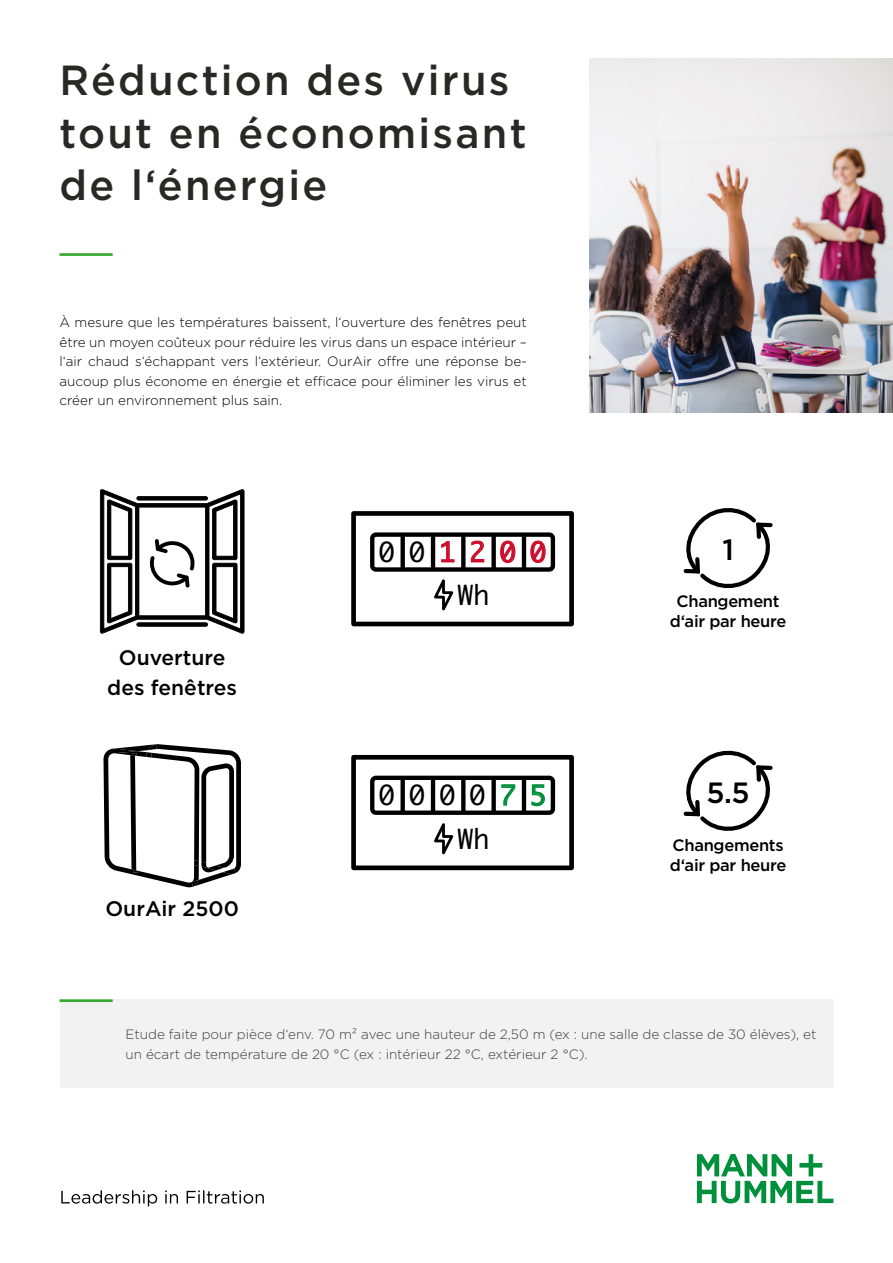
<style>
.page{position:relative;width:893px;height:1263px;background:#fff}
.page>*{position:absolute;margin:0;border:0;box-sizing:border-box;transform-origin:0 0}
.t1{font:500 42px/52.5px "Gotham";letter-spacing:.055em;color:#282827}
.t2{font:500 29.25px "Gotham";color:#000}
.t3{font:26.4px/43.3px "Monaco";letter-spacing:.54em;color:#000}
.t4{font:500 21px/30px "Gotham";color:#000;text-align:center}
.t5{font:500 16.5px/19.5px "Gotham";letter-spacing:-.02em;color:#000;text-align:center}
.t6{font:300 13.5px/19.5px "Gotham";color:#000;text-align:justify}
.t7{font:300 13.5px/19.5px "Gotham";color:#3c3c3b}
.s1{color:#ce0e2d}
.s2{color:#008f3a}
</style>
<div class="page">
<img style="left:590px;top:59px;width:303px;height:353px">
<hr style="left:60px;top:253px;width:53px;height:3px;background:#3aaa35">
<svg style="left:100px;top:489px;width:144px;height:145px"></svg>
<svg style="left:103px;top:744px;width:138px;height:143px"></svg>
<div style="left:351px;top:511px;width:223px;height:115px;border:5px solid #000"></div>
<div style="left:370px;top:532px;width:185px;height:40px;border:4px solid #000;border-radius:4px"></div>
<div style="left:400px;top:535px;width:5px;height:34px;background:#000"></div>
<hr style="left:431px;top:535px;width:4px;height:34px;background:#000">
<svg style="left:461px;top:535px;width:4px;height:34px"></svg>
<div style="left:491px;top:535px;width:5px;height:34px;background:#000"></div>
<hr style="left:522px;top:535px;width:4px;height:34px;background:#000">
<svg style="left:441px;top:541px;width:14px;height:22px"></svg>
<svg style="left:470px;top:540px;width:15px;height:23px"></svg>
<svg style="left:500px;top:540px;width:16px;height:23px"></svg>
<svg style="left:530px;top:540px;width:16px;height:23px"></svg>
<svg style="left:431px;top:569px;width:25px;height:42px"></svg>
<div style="left:370px;top:776px;width:185px;height:39px;border:4px solid #000;border-radius:4px"></div>
<div style="left:400px;top:778px;width:5px;height:35px;background:#000"></div>
<hr style="left:431px;top:778px;width:4px;height:35px;background:#000">
<svg style="left:461px;top:778px;width:4px;height:35px"></svg>
<div style="left:491px;top:778px;width:5px;height:35px;background:#000"></div>
<hr style="left:522px;top:778px;width:4px;height:35px;background:#000">
<svg style="left:501px;top:784px;width:15px;height:22px"></svg>
<svg style="left:531px;top:784px;width:14px;height:23px"></svg>
<div style="left:351px;top:755px;width:223px;height:115px;border:5px solid #000"></div>
<svg style="left:431px;top:812px;width:25px;height:43px"></svg>
<div style="left:60px;top:999px;width:773px;height:89px;background:#f2f2f2"></div>
<hr style="left:60px;top:999px;width:53px;height:3px;background:#3aaa35">
<svg style="left:61px;top:1190px;width:203px;height:16px"></svg>
<svg style="left:697px;top:1154px;width:136px;height:49px"></svg>
<svg style="left:683px;top:508px;width:90px;height:81px"></svg>
<svg style="left:683px;top:750px;width:90px;height:81px"></svg>
<h1 class="t1" style="left:60px;top:54px;width:469px">Réduction des virus tout en économisant de l‘énergie</h1>
<p class="t6" style="left:60px;top:312px;width:469px">À mesure que les températures baissent, l‘ouverture des fenêtres peut être un moyen coûteux pour réduire les virus dans un espace intérieur – l‘air chaud s‘échappant vers l‘extérieur. OurAir offre une réponse be&shy;aucoup plus économe en énergie et efficace pour éliminer les virus et créer un environnement plus sain.</p>
<h3 class="t4" style="left:107px;top:642px;width:131px">Ouverture des fenêtres</h3>
<h3 class="t4" style="left:105px;top:893px;width:135px">OurAir 2500</h3>
<h3 class="t3" style="left:458px;top:529px;width:90px;text-indent:-79px">00<span class="s1">1200<br></span>Wh</h3>
<h3 class="t3" style="left:458px;top:772px;width:90px;line-height:44px;text-indent:-79px">0000<span class="s2">75<br></span>Wh</h3>
<h2 class="t2" style="left:722px;top:531px;width:13px">1</h2>
<p class="t5" style="left:670px;top:591px;width:118px">Changement d‘air par heure</p>
<h2 class="t2" style="left:706px;top:773px;width:45px">5.5</h2>
<p class="t5" style="left:670px;top:835px;width:118px;text-align:left">Changements d‘air par heure</p>
<p class="t7" style="left:125px;top:1024px;width:693px">Etude faite pour pièce d‘env. 70 m² avec une hauteur de 2,50 m (ex : une salle de classe de 30 élèves), et un écart de température de 20 °C (ex : intérieur 22 °C, extérieur 2 °C).</p>
</div>
